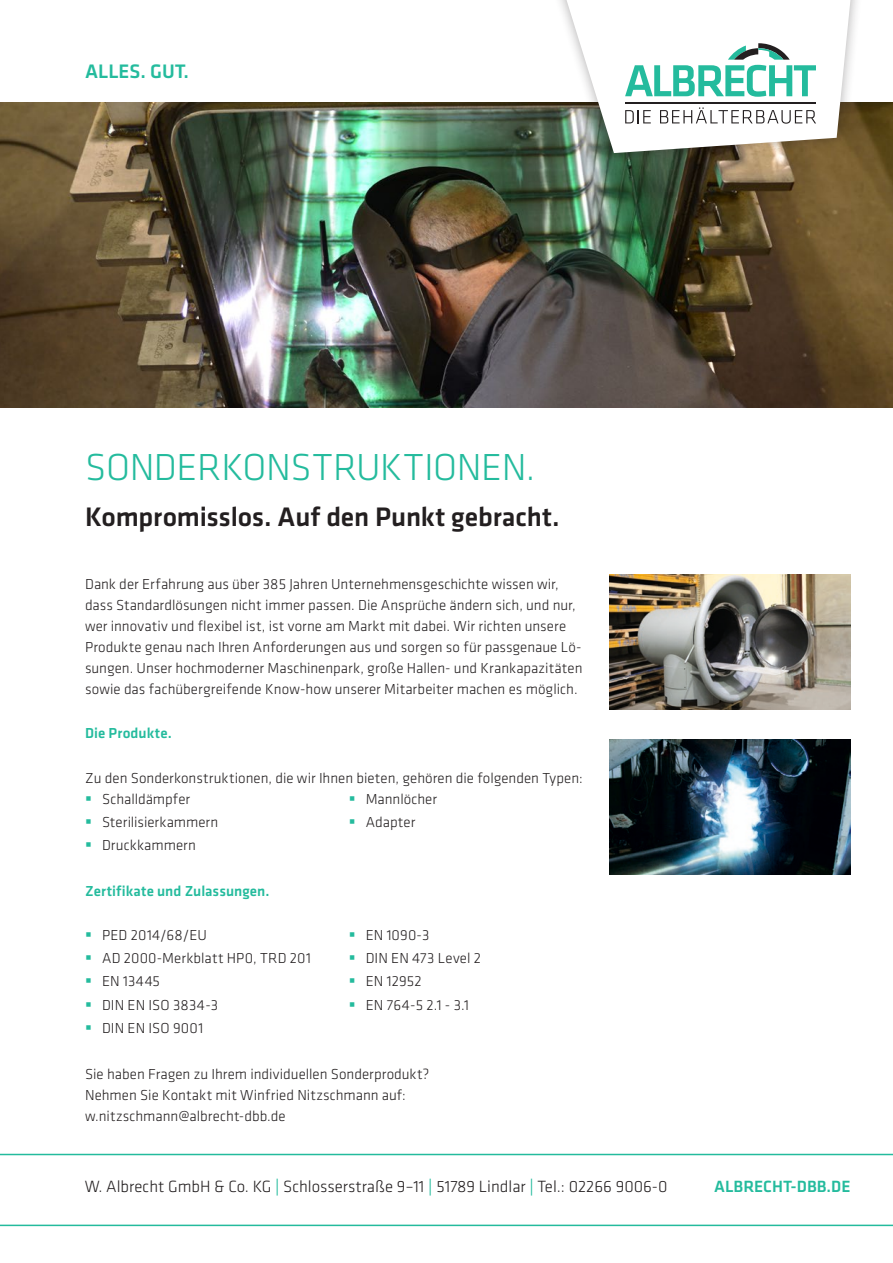
<style>
.page{position:relative;width:893px;height:1263px;background:#fff}
.page>*{position:absolute;margin:0;border:0;box-sizing:border-box;transform-origin:0 0}
.t1{font:300 39px "Klavika Basic";letter-spacing:-.01em;color:#24bb9d}
.t2{font:500 27.75px "Klavika Basic";letter-spacing:-.01em;color:#231f20}
.t3{font:500 20.25px "Klavika Basic";color:#24bb9d}
.t4{font:300 16.8px "Klavika Basic";color:#231f20}
.t5{font:500 16.8px "Klavika Basic";color:#24bb9d}
.t6{font:300 15px/21px "Klavika Basic";color:#231f20}
.t7{font:500 15px "Klavika Basic";letter-spacing:.005em;color:#24bb9d}
.s1{color:#24bb9d}
.s2{font-weight:400;color:#24bb9d}
</style>
<div class="page">
<img style="left:0;top:102px;width:893px;height:305px">
<img style="left:609px;top:574px;width:241px;height:135px">
<img style="left:609px;top:739px;width:241px;height:136px">
<div style="left:552px;top:0;width:311px;height:165px;background:#231f20;opacity:.35"></div>
<svg style="left:566px;top:0;width:284px;height:153px"></svg>
<hr style="left:0;top:1154px;width:893px;height:1px;background:#24bb9d">
<hr style="left:0;top:1224px;width:893px;height:2px;background:#24bb9d">
<h3 class="t3" style="left:85px;top:58px;width:106px">ALLES. GUT.</h3>
<h1 class="t1" style="left:85px;top:443px;width:452px">SONDERKONSTRUKTIONEN.</h1>
<h2 class="t2" style="left:85px;top:498px;width:476px">Kompromisslos. Auf den Punkt gebracht.</h2>
<p class="t6" style="left:85px;top:574px;width:499px">Dank der Erfahrung aus über 385 Jahren Unternehmensgeschichte wissen wir, dass Standardlösungen nicht immer passen. Die Ansprüche ändern sich, und nur, wer innovativ und flexibel ist, ist vorne am Markt mit dabei. Wir richten unsere Produkte genau nach Ihren Anforderungen aus und sorgen so für passgenaue Lö&shy;sungen. Unser hochmoderner Maschinenpark, große Hallen- und Krankapazitäten sowie das fachübergreifende Know-how unserer Mitarbeiter machen es möglich.</p>
<p class="t7" style="left:85px;top:723px;width:88px">Die Produkte.</p>
<p class="t6" style="left:85px;top:767px;width:499px">Zu den Sonderkonstruktionen, die wir Ihnen bieten, gehören die folgenden Typen:</p>
<p class="t6" style="left:85px;top:788px;width:107px"><span class="s1">▪</span> Schalldämpfer</p>
<p class="t6" style="left:349px;top:788px;width:90px"><span class="s1">▪</span> Mannlöcher</p>
<p class="t6" style="left:85px;top:811px;width:135px"><span class="s1">▪</span> Sterilisierkammern</p>
<p class="t6" style="left:349px;top:811px;width:68px"><span class="s1">▪</span> Adapter</p>
<p class="t6" style="left:85px;top:834px;width:112px"><span class="s1">▪</span> Druckkammern</p>
<p class="t7" style="left:85px;top:881px;width:186px">Zertifikate und Zulassungen.</p>
<p class="t6" style="left:85px;top:924px;width:123px"><span class="s1">▪</span> PED 2014/68/EU</p>
<p class="t6" style="left:349px;top:924px;width:82px"><span class="s1">▪</span> EN 1090-3</p>
<p class="t6" style="left:85px;top:948px;width:228px"><span class="s1">▪</span> AD 2000-Merkblatt HP0, TRD 201</p>
<p class="t6" style="left:349px;top:948px;width:134px"><span class="s1">▪</span> DIN EN 473 Level 2</p>
<p class="t6" style="left:85px;top:971px;width:76px"><span class="s1">▪</span> EN 13445</p>
<p class="t6" style="left:349px;top:971px;width:75px"><span class="s1">▪</span> EN 12952</p>
<p class="t6" style="left:85px;top:994px;width:135px"><span class="s1">▪</span> DIN EN ISO 3834-3</p>
<p class="t6" style="left:349px;top:994px;width:122px"><span class="s1">▪</span> EN 764-5 2.1 - 3.1</p>
<p class="t6" style="left:85px;top:1017px;width:120px"><span class="s1">▪</span> DIN EN ISO 9001</p>
<p class="t6" style="left:85px;top:1063px;width:346px">Sie haben Fragen zu Ihrem individuellen Sonderprodukt?<br>Nehmen Sie Kontakt mit Winfried Nitzschmann auf: w.nitzschmann@albrecht-dbb.de</p>
<p class="t4" style="left:85px;top:1176px;width:584px">W. Albrecht GmbH &amp; Co. KG <span class="s2">|</span> Schlosserstraße 9–11 <span class="s2">|</span> 51789 Lindlar <span class="s2">|</span> Tel.: 02266 9006-0</p>
<p class="t5" style="left:714px;top:1174px;width:138px">ALBRECHT-DBB.DE</p>
</div>
